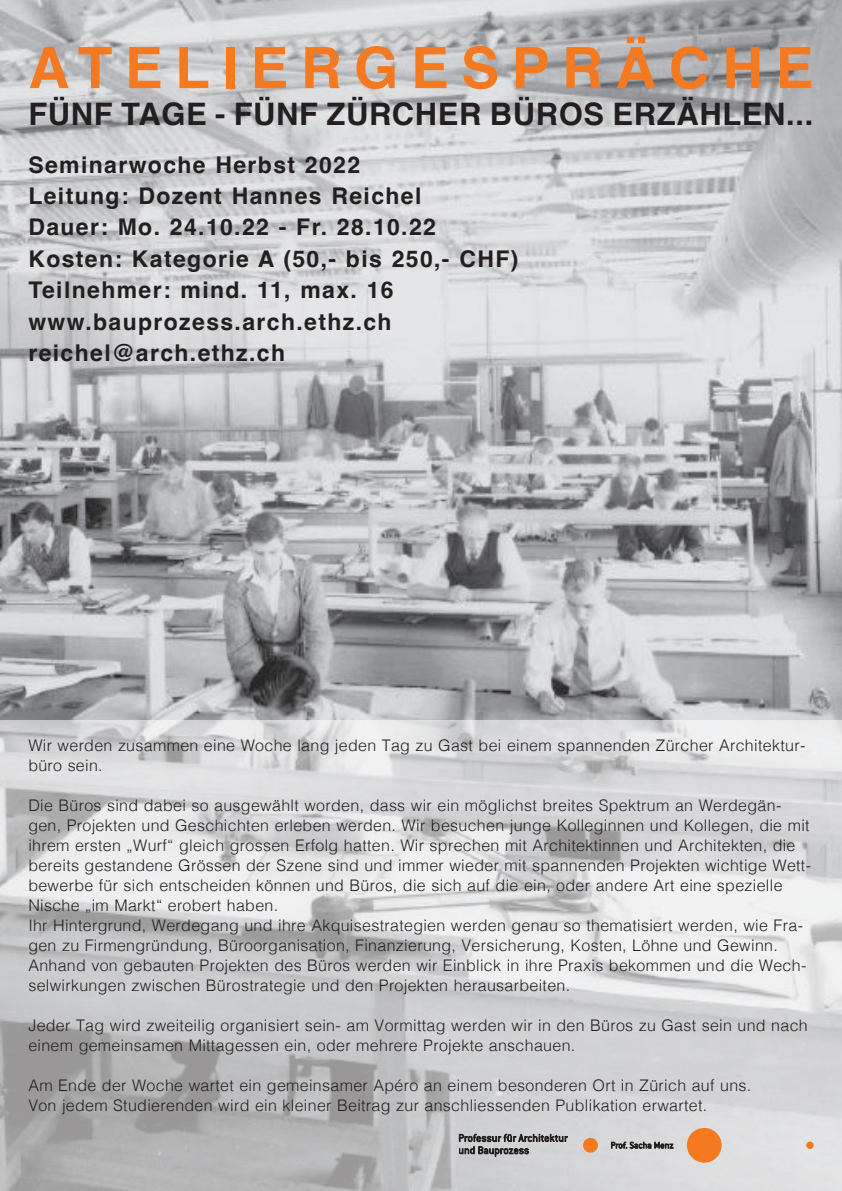
<style>
.page{position:relative;width:842px;height:1191px;background:#fff}
.page>*{position:absolute;margin:0;border:0;box-sizing:border-box;transform-origin:0 0}
.t1{font:700 57px "Helvetica";letter-spacing:.215em;color:#f47921}
.t2{font:700 31px "Helvetica";letter-spacing:.02em;color:#231f20}
.t3{font:700 23px/31.3px "Helvetica";letter-spacing:.06em;color:#231f20}
.t4{font:300 16px/20px "Helvetica";letter-spacing:.02em;color:#231f20}
</style>
<div class="page">
<img style="left:0;top:0;width:842px;height:720px">
<svg style="left:0;top:720px;width:842px;height:471px;background:#cfd0d1"></svg>
<div style="left:806px;top:1141px;width:8px;height:8px;background:#f47921;border-radius:50%"></div>
<div style="left:687px;top:1127px;width:35px;height:35px;background:#f47921;border-radius:50%"></div>
<div style="left:583px;top:1137px;width:15px;height:15px;background:#f47921;border-radius:50%"></div>
<svg style="left:611px;top:1141px;width:62px;height:7px"></svg>
<svg style="left:459px;top:1133px;width:109px;height:23px;background:#99989a"></svg>
<h1 class="t1" style="left:28px;top:33px;width:787px">ATELIERGESPRÄCHE</h1>
<h2 class="t2" style="left:28px;top:95px;width:786px">FÜNF TAGE - FÜNF ZÜRCHER BÜROS ERZÄHLEN...</h2>
<h3 class="t3" style="left:28px;top:152px;width:492px">Seminarwoche Herbst 2022<br>Leitung: Dozent Hannes Reichel<br>Dauer: Mo. 24.10.22 - Fr. 28.10.22<br>Kosten: Kategorie A (50,- bis 250,- CHF)<br>Teilnehmer: mind. 11, max. 16 www.bauprozess.arch.ethz.ch reichel@arch.ethz.ch</h3>
<p class="t4" style="left:28px;top:734px;width:779px">Wir werden zusammen eine Woche lang jeden Tag zu Gast bei einem spannenden Zürcher Architektur&shy;büro sein.</p>
<p class="t4" style="left:28px;top:794px;width:784px">Die Büros sind dabei so ausgewählt worden, dass wir ein möglichst breites Spektrum an Werdegän&shy;gen, Projekten und Geschichten erleben werden. Wir besuchen junge Kolleginnen und Kollegen, die mit ihrem ersten „Wurf“ gleich grossen Erfolg hatten. Wir sprechen mit Architektinnen und Architekten, die bereits gestandene Grössen der Szene sind und immer wieder mit spannenden Projekten wichtige Wett&shy;bewerbe für sich entscheiden können und Büros, die sich auf die ein, oder andere Art eine spezielle Nische „im Markt“ erobert haben.<br>Ihr Hintergrund, Werdegang und ihre Akquisestrategien werden genau so thematisiert werden, wie Fra&shy;gen zu Firmengründung, Büroorganisation, Finanzierung, Versicherung, Kosten, Löhne und Gewinn.<br>Anhand von gebauten Projekten des Büros werden wir Einblick in ihre Praxis bekommen und die Wech&shy;selwirkungen zwischen Bürostrategie und den Projekten herausarbeiten.</p>
<p class="t4" style="left:28px;top:1014px;width:781px">Jeder Tag wird zweiteilig organisiert sein- am Vormittag werden wir in den Büros zu Gast sein und nach einem gemeinsamen Mittagessen ein, oder mehrere Projekte anschauen.</p>
<p class="t4" style="left:28px;top:1074px;width:724px">Am Ende der Woche wartet ein gemeinsamer Apéro an einem besonderen Ort in Zürich auf uns.<br>Von jedem Studierenden wird ein kleiner Beitrag zur anschliessenden Publikation erwartet.</p>
</div>
